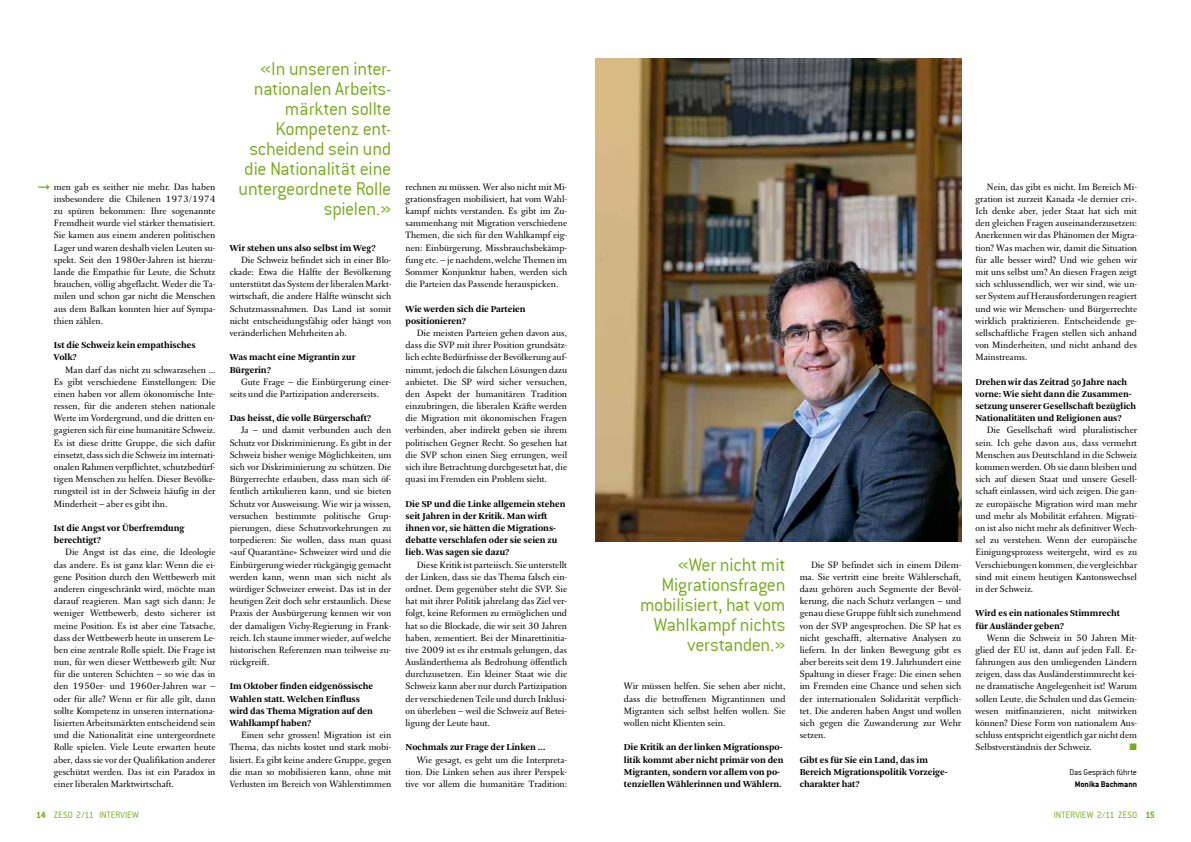
<style>
.page{position:relative;width:1191px;height:842px;background:#fff}
.page>*{position:absolute;margin:0;border:0;box-sizing:border-box;transform-origin:0 0}
.t1{font:20px/20px "Conduit ITCTT Light";letter-spacing:-.01em;color:#76ad1c;text-align:right}
.t2{font:11px/12.2px "Arnhem Fine";color:#000;text-align:justify}
.t3{font:10px "Conduit ITCTT Light";color:#76ad1c}
.t4{font:10px "Conduit ITCTT Bold";color:#76ad1c}
.t5{font:700 9.5px/12.2px "Arnhem";color:#000}
.t6{font:9px "Conduit ITCTT Light";letter-spacing:-.015em;color:#000}
.t7{font:9px "Conduit ITCTT Bold";color:#000}
.s1{font-family:"Conduit ITCTT Bold"}
</style>
<div class="page">
<img style="left:595px;top:59px;width:366px;height:482px">
<p class="t2" style="left:54px;top:181px;width:163px">men gab es seither nie mehr. Das haben insbesondere die Chilenen 1973/1974 zu spüren bekommen: Ihre sogenannte Fremdheit wurde viel stärker thematisiert.<br>Sie kamen aus einem anderen politischen Lager und waren deshalb vielen Leuten su&shy;spekt. Seit den 1980er-Jahren ist hierzu&shy;lande die Empathie für Leute, die Schutz brauchen, völlig abgeflacht. Weder die Ta&shy;milen und schon gar nicht die Menschen aus dem Balkan konnten hier auf Sympa&shy;thien zählen.</p>
<p class="t5" style="left:54px;top:339px;width:143px">Ist die Schweiz kein empathisches<br>Volk?</p>
<p class="t2" style="left:54px;top:364px;width:163px;text-indent:11px">Man darf das nicht zu schwarzsehen … Es gibt verschiedene Einstellungen: Die einen haben vor allem ökonomische Inte&shy;ressen, für die anderen stehen nationale Werte im Vordergrund, und die dritten en&shy;gagieren sich für eine humanitäre Schweiz.<br>Es ist diese dritte Gruppe, die sich dafür einsetzt, dass sich die Schweiz im internati&shy;onalen Rahmen verpflichtet, schutzbedürf&shy;tigen Menschen zu helfen. Dieser Bevölke&shy;rungsteil ist in der Schweiz häufig in der Minderheit – aber es gibt ihn.</p>
<p class="t5" style="left:54px;top:522px;width:132px">Ist die Angst vor Überfremdung berechtigt?</p>
<p class="t2" style="left:54px;top:547px;width:163px;text-indent:11px">Die Angst ist das eine, die Ideologie das andere. Es ist ganz klar: Wenn die ei&shy;gene Position durch den Wettbewerb mit anderen eingeschränkt wird, möchte man darauf reagieren. Man sagt sich dann: Je weniger Wettbewerb, desto sicherer ist meine Position. Es ist aber eine Tatsache, dass der Wettbewerb heute in unserem Le&shy;ben eine zentrale Rolle spielt. Die Frage ist nun, für wen dieser Wettbewerb gilt: Nur für die unteren Schichten – so wie das in den 1950er- und 1960er-Jahren war – oder für alle? Wenn er für alle gilt, dann sollte Kompetenz in unseren internationa&shy;lisierten Arbeitsmärkten entscheidend sein und die Nationalität eine untergeordnete Rolle spielen. Viele Leute erwarten heute aber, dass sie vor der Qualifikation anderer geschützt werden. Das ist ein Paradox in einer liberalen Marktwirtschaft.</p>
<h1 class="t1" style="left:238px;top:58px;width:154px">«In unseren inter&shy;nationalen Arbeits&shy;märkten sollte<br>Kompetenz ent&shy;scheidend sein und die Nationalität eine untergeordnete Rolle spielen.»</h1>
<p class="t5" style="left:230px;top:242px;width:148px">Wir stehen uns also selbst im Weg?</p>
<p class="t2" style="left:230px;top:254px;width:163px;text-indent:11px">Die Schweiz befindet sich in einer Blo&shy;ckade: Etwa die Hälfte der Bevölkerung unterstützt das System der liberalen Markt&shy;wirtschaft, die andere Hälfte wünscht sich Schutzmassnahmen. Das Land ist somit nicht entscheidungsfähig oder hängt von veränderlichen Mehrheiten ab.</p>
<p class="t5" style="left:230px;top:351px;width:127px">Was macht eine Migrantin zur<br>Bürgerin?</p>
<p class="t2" style="left:230px;top:376px;width:163px;text-indent:11px">Gute Frage – die Einbürgerung einer&shy;seits und die Partizipation andererseits.</p>
<p class="t5" style="left:230px;top:412px;width:143px">Das heisst, die volle Bürgerschaft?</p>
<p class="t2" style="left:230px;top:425px;width:163px;text-indent:11px">Ja – und damit verbunden auch den Schutz vor Diskriminierung. Es gibt in der Schweiz bisher wenige Möglichkeiten, um sich vor Diskriminierung zu schützen. Die Bürgerrechte erlauben, dass man sich öf&shy;fentlich artikulieren kann, und sie bieten Schutz vor Ausweisung. Wie wir ja wissen, versuchen bestimmte politische Grup&shy;pierungen, diese Schutzvorkehrungen zu torpedieren: Sie wollen, dass man quasi «auf Quarantäne» Schweizer wird und die Einbürgerung wieder rückgängig gemacht werden kann, wenn man sich nicht als würdiger Schweizer erweist. Das ist in der heutigen Zeit doch sehr erstaunlich. Diese Praxis der Ausbürgerung kennen wir von der damaligen Vichy-Regierung in Frank&shy;reich. Ich staune immer wieder, auf welche historischen Referenzen man teilweise zu&shy;rückgreift.</p>
<p class="t5" style="left:230px;top:680px;width:145px">Im Oktober finden eidgenössische<br>Wahlen statt. Welchen Einfluss wird das Thema Migration auf den<br>Wahlkampf haben?</p>
<p class="t2" style="left:230px;top:729px;width:163px;text-indent:11px">Einen sehr grossen! Migration ist ein Thema, das nichts kostet und stark mobi&shy;lisiert. Es gibt keine andere Gruppe, gegen die man so mobilisieren kann, ohne mit Verlusten im Bereich von Wählerstimmen</p>
<p class="t2" style="left:405px;top:181px;width:163px">rechnen zu müssen. Wer also nicht mit Mi&shy;grationsfragen mobilisiert, hat vom Wahl&shy;kampf nichts verstanden. Es gibt im Zu&shy;sammenhang mit Migration verschiedene Themen, die sich für den Wahlkampf eig&shy;nen: Einbürgerung, Missbrauchsbekämp&shy;fung etc. – je nachdem, welche Themen im Sommer Konjunktur haben, werden sich die Parteien das Passende herauspicken.</p>
<p class="t5" style="left:405px;top:303px;width:122px">Wie werden sich die Parteien positionieren?</p>
<p class="t2" style="left:405px;top:327px;width:163px;text-indent:11px">Die meisten Parteien gehen davon aus, dass die SVP mit ihrer Position grundsätz&shy;lich echte Bedürfnisse der Bevölkerung auf&shy;nimmt, jedoch die falschen Lösungen dazu anbietet. Die SP wird sicher versuchen, den Aspekt der humanitären Tradition einzubringen, die liberalen Kräfte werden die Migration mit ökonomischen Fragen verbinden, aber indirekt geben sie ihrem politischen Gegner Recht. So gesehen hat die SVP schon einen Sieg errungen, weil sich ihre Betrachtung durchgesetzt hat, die quasi im Fremden ein Problem sieht.</p>
<p class="t5" style="left:405px;top:498px;width:161px">Die SP und die Linke allgemein stehen seit Jahren in der Kritik. Man wirft ihnen vor, sie hätten die Migrations&shy;debatte verschlafen oder sie seien zu lieb. Was sagen sie dazu?</p>
<p class="t2" style="left:405px;top:559px;width:163px;text-indent:11px">Diese Kritik ist parteiisch. Sie unterstellt der Linken, dass sie das Thema falsch ein&shy;ordnet. Dem gegenüber steht die SVP. Sie hat mit ihrer Politik jahrelang das Ziel ver&shy;folgt, keine Reformen zu ermöglichen und hat so die Blockade, die wir seit 30 Jahren haben, zementiert. Bei der Minarettinitia&shy;tive 2009 ist es ihr erstmals gelungen, das Ausländerthema als Bedrohung öffentlich durchzusetzen. Ein kleiner Staat wie die Schweiz kann aber nur durch Partizipation der verschiedenen Teile und durch Inklusi&shy;on überleben – weil die Schweiz auf Betei&shy;ligung der Leute baut.</p>
<p class="t5" style="left:405px;top:741px;width:142px">Nochmals zur Frage der Linken …</p>
<p class="t2" style="left:405px;top:754px;width:163px;text-indent:11px">Wie gesagt, es geht um die Interpreta&shy;tion. Die Linken sehen aus ihrer Perspek&shy;tive vor allem die humanitäre Tradition:</p>
<h1 class="t1" style="left:640px;top:554px;width:147px">«Wer nicht mit<br>Migrationsfragen mobilisiert, hat vom<br>Wahlkampf nichts verstanden.»</h1>
<p class="t2" style="left:624px;top:681px;width:163px">Wir müssen helfen. Sie sehen aber nicht, dass die betroffenen Migrantinnen und Migranten sich selbst helfen wollen. Sie wollen nicht Klienten sein.</p>
<p class="t5" style="left:624px;top:741px;width:161px">Die Kritik an der linken Migrationspo&shy;litik kommt aber nicht primär von den Migranten, sondern vor allem von po&shy;tenziellen Wählerinnen und Wählern.</p>
<p class="t2" style="left:799px;top:559px;width:163px;text-indent:11px">Die SP befindet sich in einem Dilem&shy;ma. Sie vertritt eine breite Wählerschaft, dazu gehören auch Segmente der Bevöl&shy;kerung, die nach Schutz verlangen – und genau diese Gruppe fühlt sich zunehmend von der SVP angesprochen. Die SP hat es nicht geschafft, alternative Analysen zu liefern. In der linken Bewegung gibt es aber bereits seit dem 19. Jahrhundert eine Spaltung in dieser Frage: Die einen sehen im Fremden eine Chance und sehen sich der internationalen Solidarität verpflich&shy;tet. Die anderen haben Angst und wollen sich gegen die Zuwanderung zur Wehr setzen.</p>
<p class="t5" style="left:799px;top:754px;width:149px">Gibt es für Sie ein Land, das im<br>Bereich Migrationspolitik Vorzeige&shy;charakter hat?</p>
<p class="t2" style="left:975px;top:181px;width:163px;text-indent:11px">Nein, das gibt es nicht. Im Bereich Mi&shy;gration ist zurzeit Kanada «le dernier cri».<br>Ich denke aber, jeder Staat hat sich mit den gleichen Fragen auseinanderzusetzen:<br>Anerkennen wir das Phänomen der Migra&shy;tion? Was machen wir, damit die Situation für alle besser wird? Und wie gehen wir mit uns selbst um? An diesen Fragen zeigt sich schlussendlich, wer wir sind, wie un&shy;ser System auf Herausforderungen reagiert und wie wir Menschen- und Bürgerrechte wirklich praktizieren. Entscheidende ge&shy;sellschaftliche Fragen stellen sich anhand von Minderheiten, und nicht anhand des Mainstreams.</p>
<p class="t5" style="left:975px;top:376px;width:162px">Drehen wir das Zeitrad 50 Jahre nach vorne: Wie sieht dann die Zusammen&shy;setzung unserer Gesellschaft bezüglich Nationalitäten und Religionen aus?</p>
<p class="t2" style="left:975px;top:425px;width:163px;text-indent:11px">Die Gesellschaft wird pluralistischer sein. Ich gehe davon aus, dass vermehrt Menschen aus Deutschland in die Schweiz kommen werden. Ob sie dann bleiben und sich auf diesen Staat und unsere Gesell&shy;schaft einlassen, wird sich zeigen. Die gan&shy;ze europäische Migration wird man mehr und mehr als Mobilität erfahren. Migrati&shy;on ist also nicht mehr als definitiver Wech&shy;sel zu verstehen. Wenn der europäische Einigungsprozess weitergeht, wird es zu Verschiebungen kommen, die vergleichbar sind mit einem heutigen Kantonswechsel in der Schweiz.</p>
<p class="t5" style="left:975px;top:607px;width:146px">Wird es ein nationales Stimmrecht für Ausländer geben?</p>
<p class="t2" style="left:975px;top:632px;width:163px;text-indent:11px">Wenn die Schweiz in 50 Jahren Mit&shy;glied der EU ist, dann auf jeden Fall. Er&shy;fahrungen aus den umliegenden Ländern zeigen, dass das Ausländerstimmrecht kei&shy;ne dramatische Angelegenheit ist! Warum sollen Leute, die Schulen und das Gemein&shy;wesen mitfinanzieren, nicht mitwirken können? Diese Form von nationalem Aus&shy;schluss entspricht eigentlich gar nicht dem Selbstverständnis der Schweiz.</p>
<p class="t6" style="left:1069px;top:766px;width:69px">Das Gespräch führte</p>
<p class="t7" style="left:1074px;top:779px;width:64px">Monika Bachmann</p>
<p class="t3" style="left:36px;top:809px;width:104px"><span class="s1">14</span> ZeSo 2/11 interview</p>
<p class="t4" style="left:1145px;top:809px;width:11px">15</p>
<p class="t3" style="left:1054px;top:809px;width:85px">interview 2/11 ZeSo</p>
</div>
